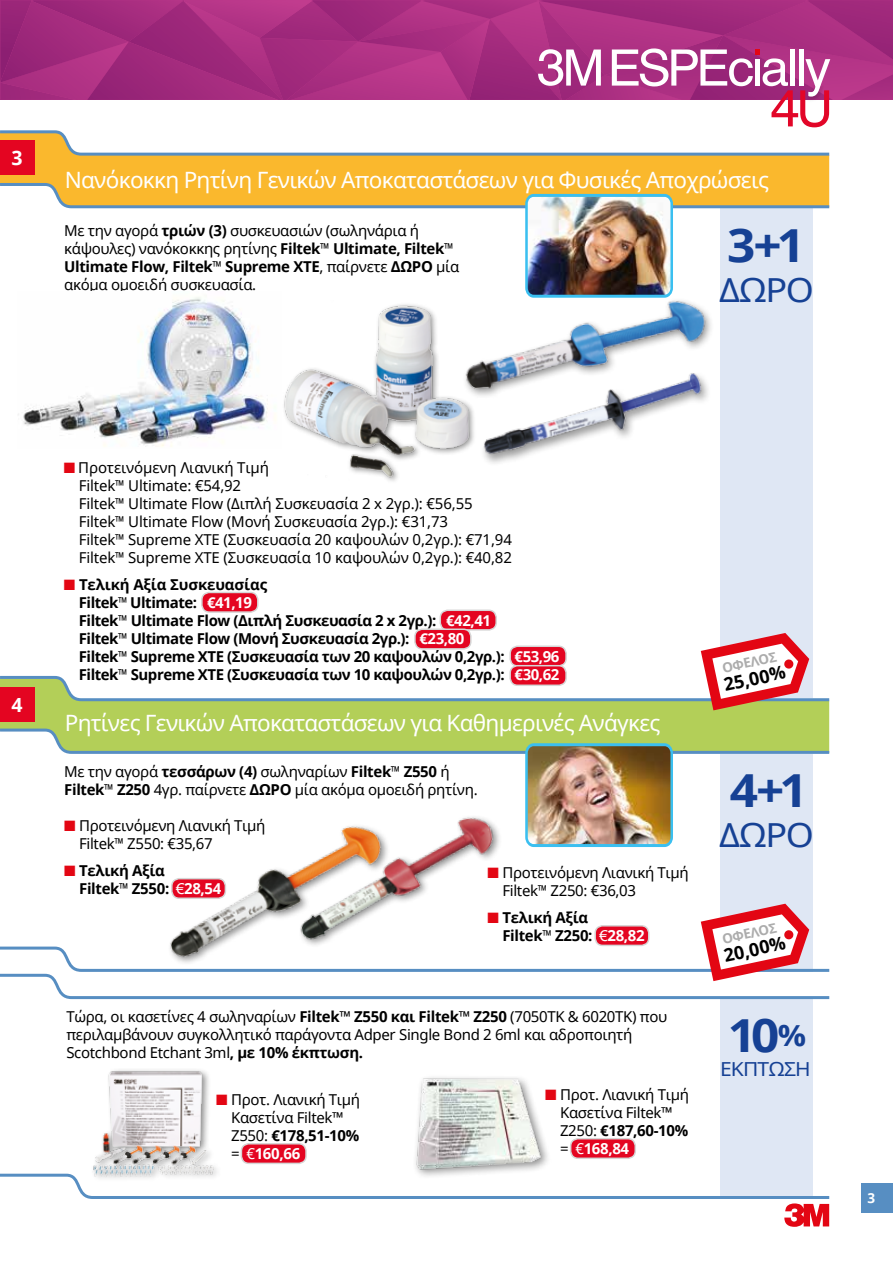
<style>
.page{position:relative;width:893px;height:1263px;background:#fff}
.page>*{position:absolute;margin:0;border:0;box-sizing:border-box;transform-origin:0 0}
.t1{font:700 45.6px "Noto Sans";color:#164194;scale:1.09 1}
.t2{font:33.15px "Noto Sans";letter-spacing:-.04em;color:#164194;scale:1.09 1}
.t3{font:22.5px "Noto Sans";letter-spacing:-.035em;color:#fff}
.t4{font:700 19.5px "Noto Sans";color:#fff}
.t5{font:19.35px "Noto Sans";letter-spacing:-.04em;color:#164194;scale:1.09 1}
.t6{font:700 18px "Noto Sans";color:#000}
.t7{font:15px/18px "Noto Sans";letter-spacing:-.02em;color:#000}
.t8{font:700 15px/18px "Noto Sans";letter-spacing:-.03em;color:#000}
.t9{font:700 13.5px "Noto Sans";color:#acacac}
.t10{font:700 13.5px "Noto Sans";color:#fff}
.s1{font-weight:700}
.s2{color:#e30613}
.s3{color:#fff}
.s4{font-family:"Arial";font-weight:400;color:#fff}
.s5{font-weight:700;color:#fff}
.s6{font-size:28.95px}
</style>
<div class="page">
<img style="left:483px;top:400px;width:221px;height:64px">
<svg style="left:0;top:1172px;width:830px;height:55px"></svg>
<div style="left:720px;top:754px;width:92px;height:218px;background:#dfe7f4"></div>
<div style="left:720px;top:999px;width:92px;height:197px;background:#dfe7f4"></div>
<div style="left:241px;top:1144px;width:65px;height:19px;background:#e40521;border-radius:8px"></div>
<div style="left:241px;top:1143px;width:66px;height:21px;border:2px solid #d6d6d6;border-radius:8px"></div>
<div style="left:571px;top:1139px;width:64px;height:19px;background:#e40521;border-radius:8px"></div>
<div style="left:570px;top:1138px;width:66px;height:21px;border:2px solid #d6d6d6;border-radius:8px"></div>
<img style="left:171px;top:877px;width:89px;height:27px">
<div style="left:720px;top:208px;width:92px;height:490px;background:#dfe7f4"></div>
<div style="left:90px;top:1067px;width:131px;height:117px;background:#fff"></div>
<img style="left:87px;top:1070px;width:130px;height:110px">
<div style="left:0;top:157px;width:829px;height:24px;background:#fab82d"></div>
<svg style="left:0;top:0;width:893px;height:157px"></svg>
<div style="left:0;top:710px;width:829px;height:17px;background:#b3cf58"></div>
<svg style="left:0;top:181px;width:830px;height:117px"></svg>
<svg style="left:0;top:727px;width:830px;height:120px"></svg>
<svg style="left:0;top:633px;width:830px;height:77px"></svg>
<svg style="left:0;top:904px;width:830px;height:96px"></svg>
<img style="left:260px;top:784px;width:271px;height:188px">
<img style="left:284px;top:304px;width:190px;height:177px">
<img style="left:454px;top:294px;width:271px;height:105px">
<img style="left:17px;top:292px;width:264px;height:155px">
<div style="left:413px;top:1074px;width:138px;height:105px;background:#fff"></div>
<img style="left:409px;top:1077px;width:138px;height:99px">
<div style="left:0;top:141px;width:34px;height:34px;background:#e40521"></div>
<div style="left:0;top:687px;width:34px;height:34px;background:#e40521"></div>
<div style="left:440px;top:610px;width:56px;height:20px;background:#e40521;border-radius:8px"></div>
<div style="left:440px;top:609px;width:57px;height:22px;border:2px solid #d6d6d6;border-radius:8px"></div>
<div style="left:415px;top:629px;width:56px;height:20px;background:#e40521;border-radius:8px"></div>
<div style="left:414px;top:628px;width:58px;height:22px;border:2px solid #d6d6d6;border-radius:8px"></div>
<div style="left:510px;top:646px;width:56px;height:20px;background:#e40521;border-radius:8px"></div>
<div style="left:509px;top:645px;width:58px;height:22px;border:2px solid #d6d6d6;border-radius:8px"></div>
<div style="left:510px;top:666px;width:56px;height:19px;background:#e40521;border-radius:8px"></div>
<div style="left:509px;top:665px;width:58px;height:21px;border:2px solid #d6d6d6;border-radius:8px"></div>
<div style="left:202px;top:592px;width:56px;height:20px;background:#e40521;border-radius:8px"></div>
<div style="left:201px;top:592px;width:58px;height:21px;border:2px solid #d6d6d6;border-radius:8px"></div>
<div style="left:861px;top:1183px;width:32px;height:30px;background:#578ec2"></div>
<h3 class="t4" style="left:11px;top:144px;width:13px">3</h3>
<h3 class="t3" style="left:65px;top:165px;width:706px">Νανόκοκκη Ρητίνη Γενικών Αποκαταστάσεων για Φυσικές Αποχρώσεις</h3>
<p class="t7" style="left:64px;top:221px;width:397px">Με την αγορά <span class="s1">τριών (3)</span> συσκευασιών (σωληνάρια ή κάψουλες) νανόκοκκης ρητίνης <span class="s1">Filtek™ Ultimate, Filtek™ Ultimate Flow, Filtek™ Supreme XTE</span>, παίρνετε <span class="s1">ΔΩΡΟ</span> μία ακόμα ομοειδή συσκευασία.</p>
<h1 class="t1" style="left:727px;top:213px;width:73px">3+1</h1>
<h2 class="t2" style="left:719px;top:267px;width:88px">ΔΩΡΟ</h2>
<h3 class="t4" style="left:11px;top:691px;width:13px">4</h3>
<p class="t7" style="left:79px;top:458px;width:435px;text-indent:-15px"><span class="s2">■</span> Προτεινόμενη Λιανική Τιμή<br>Filtek<span class="s1">™</span> Ultimate: €54,92<br>Filtek<span class="s1">™</span> Ultimate Flow (Διπλή Συσκευασία 2 x 2γρ.): €56,55<br>Filtek<span class="s1">™</span> Ultimate Flow (Μονή Συσκευασία 2γρ.): €31,73<br>Filtek<span class="s1">™</span> Supreme XTE (Συσκευασία 20 καψουλών 0,2γρ.): €71,94<br>Filtek<span class="s1">™</span> Supreme XTE (Συσκευασία 10 καψουλών 0,2γρ.): €40,82</p>
<p class="t8" style="left:79px;top:575px;width:482px;text-indent:-15px"><span class="s2">■</span> Τελική Αξία Συσκευασίας<br>Filtek™ Ultimate: <span class="s3">€41,19<br></span>Filtek™ Ultimate Flow (Διπλή Συσκευασία 2 x 2γρ.): <span class="s3">€42,41<br></span>Filtek™ Ultimate Flow (Μονή Συσκευασία 2γρ.): <span class="s3">€23,80<br></span>Filtek™ Supreme XTE (Συσκευασία των 20 καψουλών 0,2γρ.): <span class="s3">€53,96<br></span>Filtek™ Supreme XTE (Συσκευασία των 10 καψουλών 0,2γρ.): <span class="s3">€30,62</span></p>
<h3 class="t3" style="left:65px;top:707px;width:597px">Ρητίνες Γενικών Αποκαταστάσεων για Καθημερινές Ανάγκες</h3>
<p class="t7" style="left:64px;top:762px;width:415px">Με την αγορά <span class="s1">τεσσάρων (4)</span> σωληναρίων <span class="s1">Filtek™ Z550</span> ή<br><span class="s1">Filtek™ Z250</span> 4γρ. παίρνετε <span class="s1">ΔΩΡΟ</span> μία ακόμα ομοειδή ρητίνη.</p>
<p class="t7" style="left:79px;top:816px;width:188px;text-indent:-15px"><span class="s2">■</span> Προτεινόμενη Λιανική Τιμή<br>Filtek™ Ζ550: €35,67</p>
<p class="t8" style="left:79px;top:861px;width:144px;text-indent:-15px"><span class="s2">■</span> Τελική Αξία<br>Filtek™ Ζ550: <span class="s4">€</span><span class="s3">28,54</span></p>
<p class="t7" style="left:502px;top:863px;width:188px;text-indent:-15px"><span class="s2">■</span> Προτεινόμενη Λιανική Τιμή<br>Filtek™ Ζ250: €36,03</p>
<p class="t8" style="left:502px;top:908px;width:144px;text-indent:-15px"><span class="s2">■</span> Τελική Αξία<br>Filtek™ Ζ250: <span class="s4">€</span><span class="s3">28,82</span></p>
<p class="t7" style="left:66px;top:1007px;width:603px">Τώρα, οι κασετίνες 4 σωληναρίων <span class="s1">Filtek™ Z550 και Filtek™ Z250</span> (7050ΤΚ &amp; 6020ΤΚ) που περιλαμβάνουν συγκολλητικό παράγοντα Adper Single Bond 2 6ml και αδροποιητή<br>Scotchbond Etchant 3ml<span class="s1">, με 10% έκπτωση.</span></p>
<p class="t7" style="left:231px;top:1090px;width:130px;text-indent:-15px"><span class="s2">■</span> Προτ. Λιανική Τιμή<br>Κασετίνα Filtek<span class="s1">™<br></span>Ζ550: <span class="s1">€178,51-10% </span>= <span class="s3">€</span><span class="s5">160,66</span></p>
<p class="t7" style="left:560px;top:1085px;width:130px;text-indent:-15px"><span class="s2">■</span> Προτ. Λιανική Τιμή<br>Κασετίνα Filtek<span class="s1">™<br></span>Ζ250: <span class="s1">€187,60-10% </span>= <span class="s3">€</span><span class="s5">168,84</span></p>
<p class="t9" style="left:720px;top:659px;width:57px;rotate:-12deg">ΟΦΕΛΟΣ</p>
<p class="t6" style="left:721px;top:672px;width:64px;rotate:-12deg">25,00%</p>
<h1 class="t1" style="left:730px;top:758px;width:73px">4+1</h1>
<h2 class="t2" style="left:719px;top:812px;width:88px">ΔΩΡΟ</h2>
<p class="t9" style="left:720px;top:929px;width:57px;rotate:-12deg">ΟΦΕΛΟΣ</p>
<p class="t6" style="left:721px;top:943px;width:64px;rotate:-12deg">20,00%</p>
<h1 class="t1" style="left:728px;top:1003px;width:74px">10<span class="s6">%</span></h1>
<p class="t5" style="left:720px;top:1055px;width:85px">ΕΚΠΤΩΣΗ</p>
<p class="t10" style="left:867px;top:1188px;width:9px">3</p>
</div>
